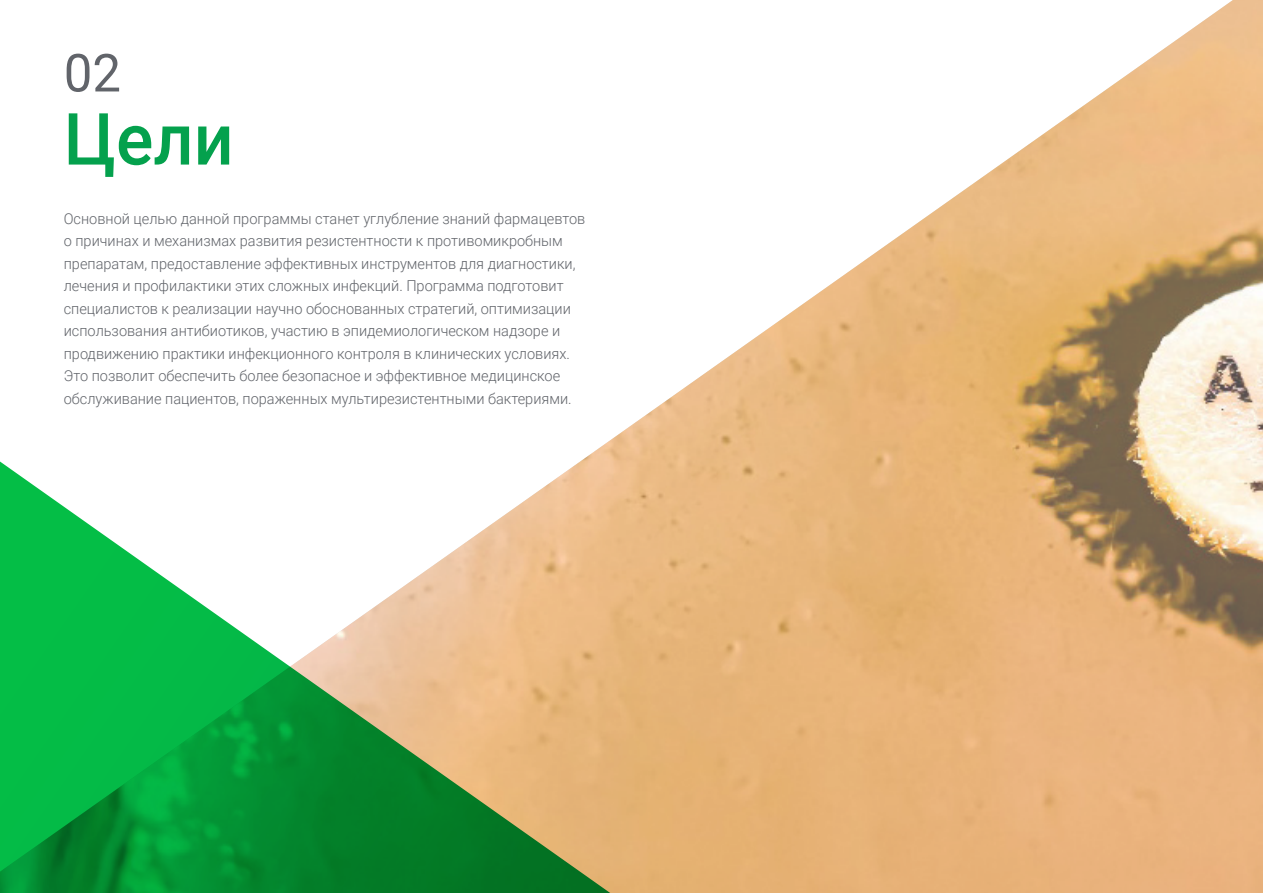
<style>
.page{position:relative;width:1263px;height:893px;background:#fff}
.page>*{position:absolute;margin:0;border:0;box-sizing:border-box;transform-origin:0 0}
.t1{font:500 72px "Roboto";color:#04a14d}
.t2{font:52.5px "Roboto";color:#61646a}
.t3{font:300 15px/22.5px "Roboto";color:#61646a}
</style>
<div class="page">
<img style="left:602px;top:0;width:661px;height:893px">
<svg style="left:0;top:446px;width:640px;height:447px"></svg>
<h2 class="t2" style="left:64px;top:36px;width:59px">02</h2>
<h1 class="t1" style="left:64px;top:89px;width:171px">Цели</h1>
<p class="t3" style="left:64px;top:207px;width:523px">Основной целью данной программы станет углубление знаний фармацевтов о причинах и механизмах развития резистентности к противомикробным препаратам, предоставление эффективных инструментов для диагностики, лечения и профилактики этих сложных инфекций. Программа подготовит специалистов к реализации научно обоснованных стратегий, оптимизации использования антибиотиков, участию в эпидемиологическом надзоре и продвижению практики инфекционного контроля в клинических условиях.<br>Это позволит обеспечить более безопасное и эффективное медицинское обслуживание пациентов, пораженных мультирезистентными бактериями.</p>
</div>
